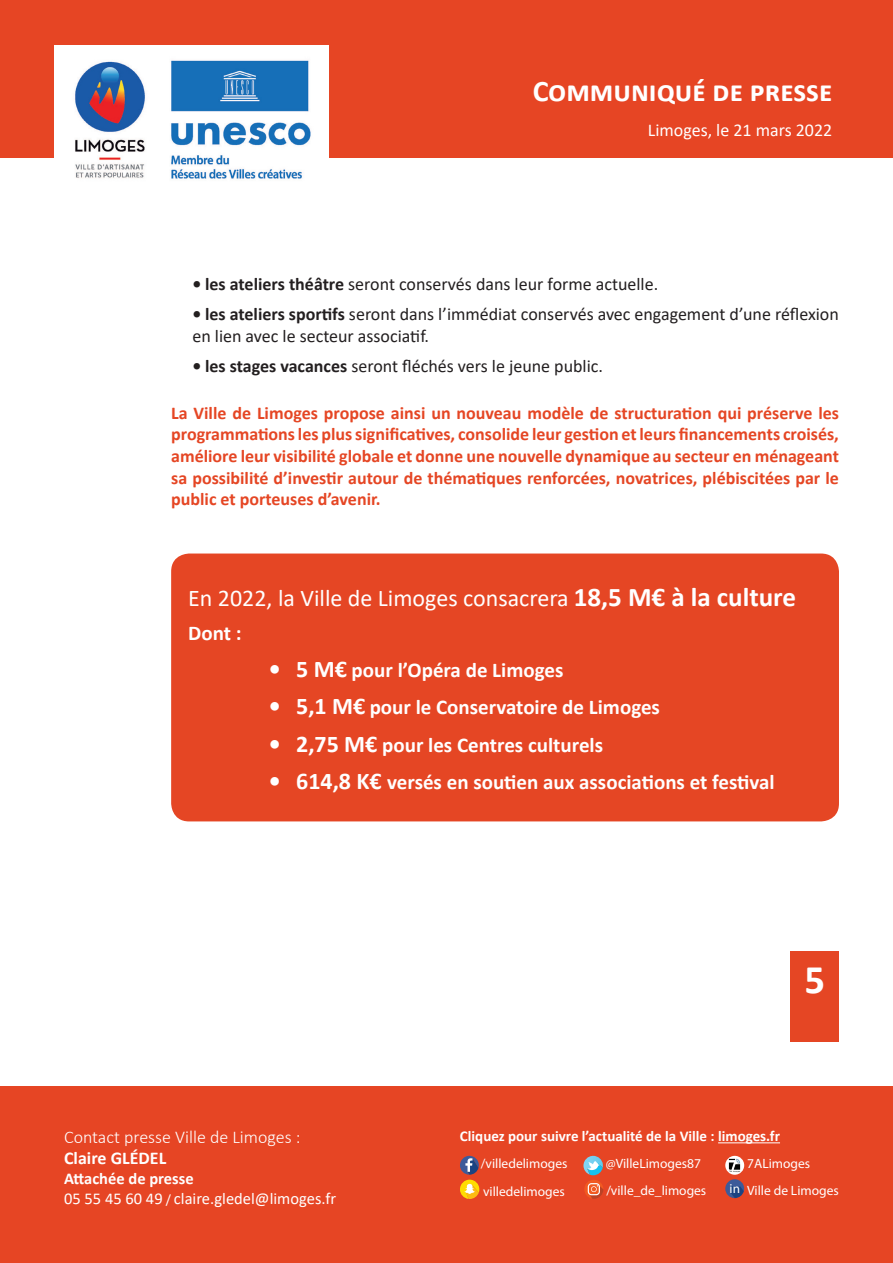
<style>
.page{position:relative;width:893px;height:1263px;background:#fff}
.page>*{position:absolute;margin:0;border:0;box-sizing:border-box;transform-origin:0 0}
.t1{font:700 40.8px "Calibri";color:#fff}
.t2{font:700 30px "Calibri";color:#fff}
.t3{font:24px "Calibri";color:#fff}
.t4{font:700 21px "Calibri";color:#fff}
.t5{font:700 18px/21.6px "Calibri";color:#e54624;text-align:justify}
.t6{font:18px/21.6px "Calibri";color:#231f20}
.t7{font:300 18px "Calibri";color:#fff}
.t8{font:18px "Calibri";color:#fff}
.t9{font:700 18px "Calibri";color:#fff}
.t10{font:16.5px/19.8px "Calibri";color:#fff}
.t11{font:700 15px "Calibri";color:#fff}
.t12{font:13.5px/27.2px "Myriad Pro";color:#fff}
.t13{font:13.2px "Myriad Pro";color:#fff}
.s1{font-weight:700}
.s2{font-weight:700;font-size:27px}
.s3{font-size:24px}
.s4{color:#e54624}
.s5{font-size:13.5px}
</style>
<div class="page">
<div style="left:790px;top:951px;width:49px;height:91px;background:#e54624"></div>
<div style="left:0;top:1086px;width:893px;height:177px;background:#e64524"></div>
<hr style="left:718px;top:1142px;width:62px;height:1px;background:#fff">
<svg style="left:460px;top:1156px;width:19px;height:43px"></svg>
<svg style="left:583px;top:1156px;width:20px;height:43px"></svg>
<svg style="left:725px;top:1156px;width:19px;height:19px"></svg>
<img style="left:728px;top:1158px;width:13px;height:14px">
<svg style="left:725px;top:1179px;width:19px;height:19px"></svg>
<div style="left:0;top:0;width:893px;height:157px;background:#e64524"></div>
<img style="left:54px;top:45px;width:275px;height:134px">
<div style="left:171px;top:553px;width:668px;height:268px;background:#e54624;border-radius:18px"></div>
<h2 class="t2" style="left:533px;top:70px;width:301px">Communiqué de presse</h2>
<p class="t8" style="left:648px;top:117px;width:186px">Limoges, le 21 mars 2022</p>
<p class="t6" style="left:192px;top:273px;width:467px"><span class="s1">• les ateliers théâtre</span> seront conservés dans leur forme actuelle.</p>
<p class="t6" style="left:192px;top:303px;width:648px"><span class="s1">• les ateliers sportifs</span> seront dans l’immédiat conservés avec engagement d’une réflexion en lien avec le secteur associatif.</p>
<p class="t6" style="left:192px;top:354px;width:412px"><span class="s1">• les stages vacances</span> seront fléchés vers le jeune public.</p>
<p class="t5" style="left:171px;top:402px;width:669px">La Ville de Limoges propose ainsi un nouveau modèle de structuration qui préserve les programmations les plus significatives, consolide leur gestion et leurs financements croisés, améliore leur visibilité globale et donne une nouvelle dynamique au secteur en ménageant sa possibilité d’investir autour de thématiques renforcées, novatrices, plébiscitées par le public et porteuses d’avenir.</p>
<h3 class="t3" style="left:188px;top:581px;width:609px">En 2022, la Ville de Limoges consacrera <span class="s2">18,5 M€ à la culture</span></h3>
<p class="t4" style="left:188px;top:618px;width:55px">Dont :</p>
<p class="t4" style="left:269px;top:655px;width:296px"><span class="s3">• 5 M€</span> pour l’Opéra de Limoges</p>
<p class="t4" style="left:269px;top:693px;width:393px"><span class="s3">• 5,1 M€</span> pour le Conservatoire de Limoges</p>
<p class="t4" style="left:269px;top:730px;width:336px"><span class="s3">• 2,75 M€</span> pour les Centres culturels</p>
<p class="t4" style="left:269px;top:767px;width:516px"><span class="s3">• 614,8 K€</span> versés en soutien aux associations et festival<span class="s4">s</span></p>
<h1 class="t1" style="left:804px;top:950px;width:22px">5</h1>
<p class="t7" style="left:64px;top:1125px;width:238px">Contact presse Ville de Limoges :</p>
<p class="t9" style="left:64px;top:1145px;width:104px">Claire GLÉDEL</p>
<p class="t10" style="left:64px;top:1168px;width:273px"><span class="s1">Attachée de presse<br></span>05 55 45 60 49 <span class="s5">/</span> claire.gledel@limoges.fr</p>
<p class="t11" style="left:460px;top:1125px;width:322px">Cliquez pour suivre l’actualité de la Ville : limoges.fr</p>
<p class="t12" style="left:606px;top:1150px;width:102px">@VilleLimoges87 /ville_de_limoges</p>
<p class="t12" style="left:481px;top:1149px;width:88px;line-height:27.6px">/villedelimoges villedelimoges</p>
<p class="t12" style="left:747px;top:1150px;width:65px">7ALimoges</p>
<p class="t13" style="left:730px;top:1180px;width:12px">in</p>
<p class="t12" style="left:747px;top:1177px;width:93px">Ville de Limoges</p>
</div>
